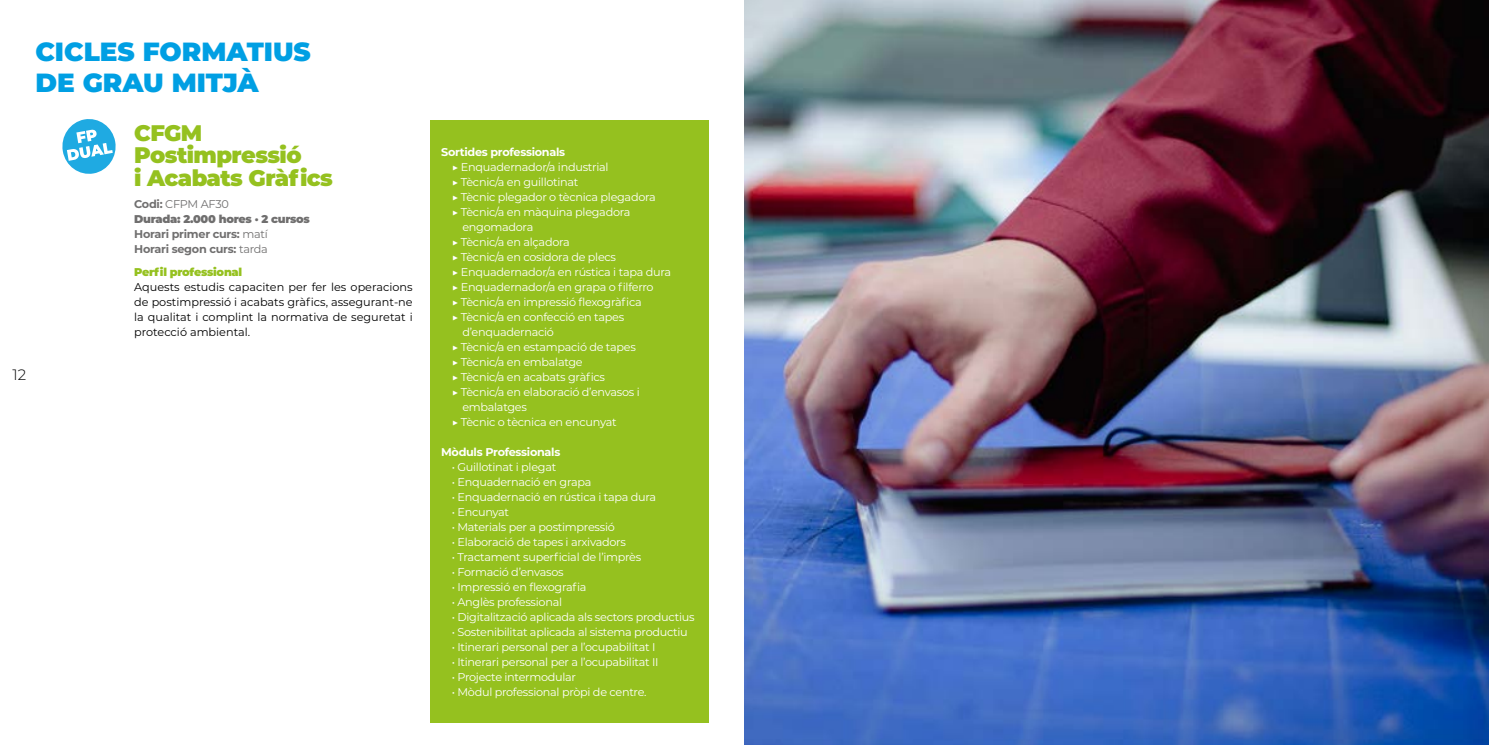
<style>
.page{position:relative;width:1489px;height:745px;background:#fff}
.page>*{position:absolute;margin:0;border:0;box-sizing:border-box;transform-origin:0 0}
.t1{font:900 26.25px/31.5px "Montserrat";color:#009fe3}
.t2{font:900 22.5px/22.5px "Montserrat";letter-spacing:-.025em;color:#95c11f}
.t3{font:300 15px "Montserrat";color:#000}
.t4{font:11.25px "Montserrat";letter-spacing:-.025em;color:#fff}
.t5{font:11.25px/15px "Montserrat";color:#000;text-align:justify}
.t6{font:700 11.25px/15px "Montserrat";letter-spacing:-.025em;color:#706f6f}
.t7{font:700 11.25px "Montserrat";letter-spacing:-.025em;color:#fff}
.t8{font:900 11.25px "Montserrat";letter-spacing:-.025em;color:#95c11f}
.s1{font-weight:400}
.s2{font-weight:900}
</style>
<div class="page">
<div style="left:430px;top:120px;width:279px;height:602px;background:#95c11f"></div>
<img style="left:744px;top:0;width:744px;height:744px">
<svg style="left:62px;top:119px;width:54px;height:55px"></svg>
<h1 class="t1" style="left:35px;top:34px;width:277px">CICLES FORMATIUS<br>DE GRAU MITJÀ</h1>
<h3 class="t3" style="left:13px;top:364px;width:15px">12</h3>
<h2 class="t2" style="left:134px;top:120px;width:200px">CFGM<br>Postimpressió<br>i Acabats Gràfics</h2>
<p class="t6" style="left:134px;top:195px;width:177px">Codi: <span class="s1">CFPM AF30<br></span><span class="s2">Durada: 2.000 hores · 2 cursos<br></span>Horari primer curs: <span class="s1">matí<br></span>Horari segon curs: <span class="s1">tarda</span></p>
<p class="t8" style="left:134px;top:263px;width:109px">Perfil professional</p>
<p class="t5" style="left:134px;top:279px;width:280px">Aquests estudis capaciten per fer les operacions de postimpressió i acabats gràfics, assegurant-ne la qualitat i complint la normativa de seguretat i protecció ambiental.</p>
<p class="t7" style="left:441px;top:143px;width:126px">Sortides professionals</p>
<p class="t4" style="left:452px;top:159px;width:158px">▶ Enquadernador/a industrial</p>
<p class="t4" style="left:452px;top:174px;width:128px">▶ Tècnic/a en guillotinat</p>
<p class="t4" style="left:452px;top:189px;width:206px">▶ Tècnic plegador o tècnica plegadora</p>
<p class="t4" style="left:452px;top:204px;width:180px">▶ Tècnic/a en màquina plegadora</p>
<p class="t4" style="left:462px;top:219px;width:72px">engomadora</p>
<p class="t4" style="left:452px;top:234px;width:120px">▶ Tècnic/a en alçadora</p>
<p class="t4" style="left:452px;top:249px;width:166px">▶ Tècnic/a en cosidora de plecs</p>
<p class="t4" style="left:452px;top:264px;width:221px">▶ Enquadernador/a en rústica i tapa dura</p>
<p class="t4" style="left:452px;top:279px;width:203px">▶ Enquadernador/a en grapa o filferro</p>
<p class="t4" style="left:452px;top:294px;width:191px">▶ Tècnic/a en impressió flexogràfica</p>
<p class="t4" style="left:452px;top:309px;width:174px">▶ Tècnic/a en confecció en tapes</p>
<p class="t4" style="left:462px;top:324px;width:93px">d’enquadernació</p>
<p class="t4" style="left:452px;top:339px;width:186px">▶ Tècnic/a en estampació de tapes</p>
<p class="t4" style="left:452px;top:354px;width:132px">▶ Tècnic/a en embalatge</p>
<p class="t4" style="left:452px;top:369px;width:155px">▶ Tècnic/a en acabats gràfics</p>
<p class="t4" style="left:452px;top:384px;width:189px">▶ Tècnic/a en elaboració d’envasos i</p>
<p class="t4" style="left:462px;top:399px;width:66px">embalatges</p>
<p class="t4" style="left:452px;top:414px;width:166px">▶ Tècnic o tècnica en encunyat</p>
<p class="t7" style="left:441px;top:443px;width:121px">Mòduls Professionals</p>
<p class="t4" style="left:452px;top:459px;width:106px">• Guillotinat i plegat</p>
<p class="t4" style="left:452px;top:474px;width:141px">• Enquadernació en grapa</p>
<p class="t4" style="left:452px;top:489px;width:206px">• Enquadernació en rústica i tapa dura</p>
<p class="t4" style="left:452px;top:504px;width:59px">• Encunyat</p>
<p class="t4" style="left:452px;top:519px;width:164px">• Materials per a postimpressió</p>
<p class="t4" style="left:452px;top:534px;width:176px">• Elaboració de tapes i arxivadors</p>
<p class="t4" style="left:452px;top:549px;width:191px">• Tractament superficial de l’imprès</p>
<p class="t4" style="left:452px;top:564px;width:113px">• Formació d’envasos</p>
<p class="t4" style="left:452px;top:579px;width:136px">• Impressió en flexografia</p>
<p class="t4" style="left:452px;top:594px;width:112px">• Anglès professional</p>
<p class="t4" style="left:452px;top:609px;width:244px">• Digitalització aplicada als sectors productius</p>
<p class="t4" style="left:452px;top:624px;width:237px">• Sostenibilitat aplicada al sistema productiu</p>
<p class="t4" style="left:452px;top:639px;width:205px">• Itinerari personal per a l’ocupabilitat I</p>
<p class="t4" style="left:452px;top:654px;width:208px">• Itinerari personal per a l’ocupabilitat II</p>
<p class="t4" style="left:452px;top:669px;width:126px">• Projecte intermodular</p>
<p class="t4" style="left:452px;top:684px;width:196px">• Mòdul professional pròpi de centre.</p>
</div>
